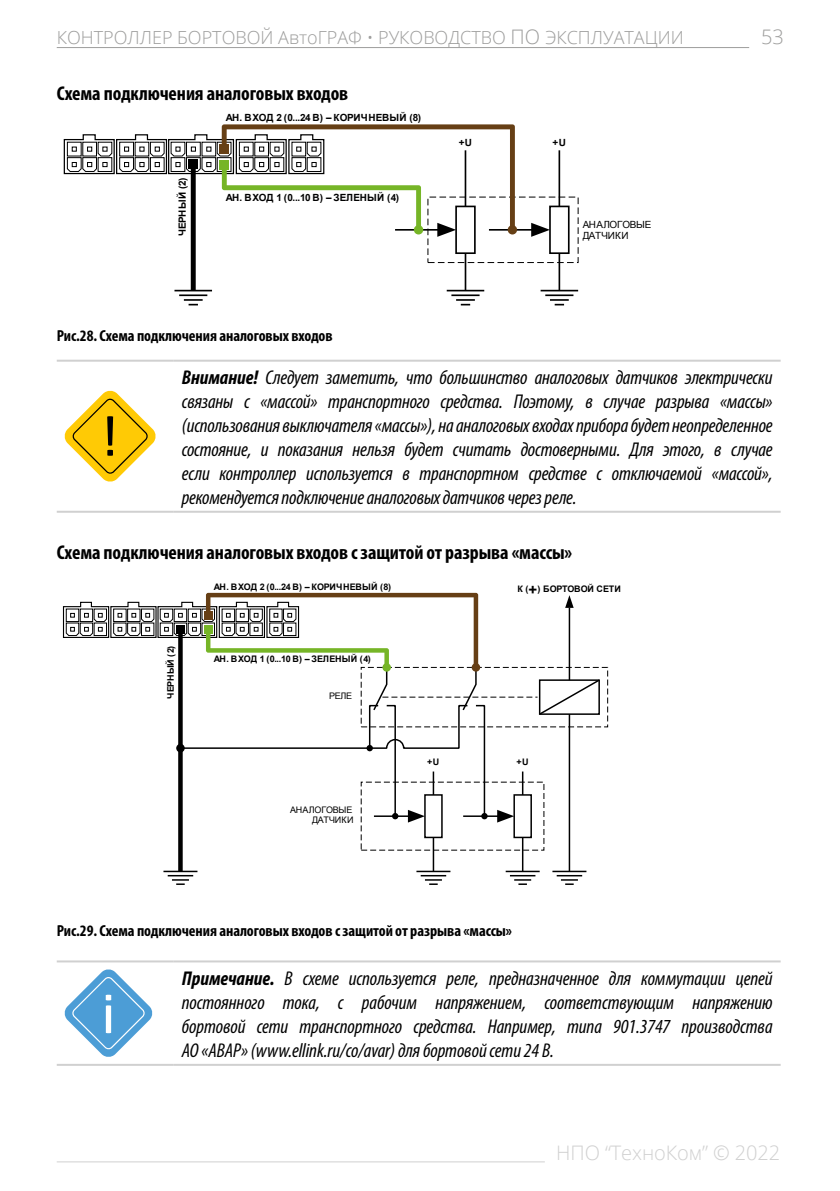
<style>
.page{position:relative;width:840px;height:1191px;background:#fff}
.page>*{position:absolute;margin:0;border:0;box-sizing:border-box;transform-origin:0 0}
.Incut_FULL_JUST{font:italic condensed 20px/24px "Myriad Pro";letter-spacing:-.01em;color:#000;text-align:justify}
.Subhead_small_CONDEN{font:700 condensed 20px "Myriad Pro";letter-spacing:-.005em;color:#000}
.t1{font:300 20px "Open Sans";letter-spacing:-.005em;color:#d0d0d0}
.t2{font:300 20px "Open Sans";color:#9d9d9c}
.t3{font:300 18px "Open Sans";color:#9d9d9c}
.t4{font:700 condensed 16px "Myriad Pro";letter-spacing:-.005em;color:#000}
.t5{font:700 10px "Arial";letter-spacing:.025em;color:#000}
.t6{font:700 9.8px "Arial";letter-spacing:-.015em;color:#000}
.t7{font:9.8px "Arial";letter-spacing:-.025em;color:#000}
.t8{font:9.8px "Arial";letter-spacing:-.005em;color:#000}
.t9{font:700 9px "Arial";letter-spacing:-.015em;color:#000}
.t10{font:9px/10px "Arial";letter-spacing:-.025em;color:#000;text-align:right}
.s1{font-size:20px}
.s2{font-weight:700}
.s3{font-size:15px}
</style>
<div class="page">
<hr style="left:57px;top:1161px;width:487px;height:1px;background:#d0d0d0">
<hr style="left:57px;top:47px;width:691px;height:1px;background:#9d9d9c">
<hr style="left:57px;top:360px;width:117px;height:2px;background:#d0d0d0">
<hr style="left:57px;top:511px;width:117px;height:2px;background:#d0d0d0">
<hr style="left:174px;top:360px;width:606px;height:2px;background:#d0d0d0">
<hr style="left:174px;top:511px;width:606px;height:2px;background:#d0d0d0">
<svg style="left:65px;top:391px;width:90px;height:90px"></svg>
<hr style="left:57px;top:960px;width:117px;height:2px;background:#d0d0d0">
<hr style="left:174px;top:960px;width:606px;height:2px;background:#d0d0d0">
<hr style="left:57px;top:1063px;width:117px;height:2px;background:#d0d0d0">
<hr style="left:174px;top:1063px;width:606px;height:2px;background:#d0d0d0">
<svg style="left:65px;top:969px;width:87px;height:87px"></svg>
<div style="left:427px;top:197px;width:151px;height:66px;border:1px dashed #000"></div>
<hr style="left:174px;top:290px;width:38px;height:1px;background:#000">
<hr style="left:179px;top:294px;width:28px;height:2px;background:#000">
<svg style="left:184px;top:299px;width:18px;height:6px"></svg>
<div style="left:191px;top:164px;width:5px;height:127px;background:#000"></div>
<hr style="left:446px;top:290px;width:38px;height:1px;background:#000">
<hr style="left:451px;top:294px;width:28px;height:2px;background:#000">
<svg style="left:456px;top:299px;width:18px;height:6px"></svg>
<div style="left:455px;top:206px;width:20px;height:48px;border:2px solid #000"></div>
<hr style="left:464px;top:253px;width:2px;height:38px;background:#000">
<hr style="left:540px;top:290px;width:38px;height:1px;background:#000">
<hr style="left:545px;top:294px;width:28px;height:2px;background:#000">
<svg style="left:550px;top:299px;width:18px;height:6px"></svg>
<div style="left:549px;top:206px;width:20px;height:48px;border:2px solid #000"></div>
<hr style="left:558px;top:253px;width:2px;height:38px;background:#000">
<svg style="left:531px;top:223px;width:18px;height:14px"></svg>
<hr style="left:558px;top:150px;width:2px;height:56px;background:#000">
<hr style="left:488px;top:229px;width:47px;height:2px;background:#000">
<svg style="left:63px;top:124px;width:451px;height:113px"></svg>
<hr style="left:395px;top:229px;width:47px;height:2px;background:#000">
<div style="left:413px;top:225px;width:10px;height:9px;background:#76b527;border-radius:50%"></div>
<div style="left:507px;top:225px;width:10px;height:9px;background:#663f15;border-radius:50%"></div>
<hr style="left:163px;top:870px;width:34px;height:2px;background:#000">
<svg style="left:168px;top:875px;width:25px;height:10px"></svg>
<div style="left:178px;top:629px;width:5px;height:242px;background:#000"></div>
<hr style="left:416px;top:870px;width:34px;height:2px;background:#000">
<svg style="left:420px;top:875px;width:26px;height:10px"></svg>
<hr style="left:505px;top:870px;width:34px;height:2px;background:#000">
<svg style="left:509px;top:875px;width:26px;height:10px"></svg>
<hr style="left:432px;top:837px;width:2px;height:34px;background:#000">
<hr style="left:521px;top:837px;width:2px;height:34px;background:#000">
<hr style="left:552px;top:870px;width:34px;height:2px;background:#000">
<svg style="left:556px;top:875px;width:26px;height:10px"></svg>
<hr style="left:568px;top:714px;width:2px;height:157px;background:#000">
<div style="left:424px;top:794px;width:18px;height:44px;border:1px solid #000"></div>
<div style="left:513px;top:794px;width:18px;height:44px;border:1px solid #000"></div>
<svg style="left:62px;top:593px;width:539px;height:229px"></svg>
<hr style="left:432px;top:771px;width:2px;height:24px;background:#000">
<hr style="left:521px;top:771px;width:2px;height:24px;background:#000">
<div style="left:382px;top:663px;width:9px;height:8px;background:#76b527;border-radius:50%"></div>
<div style="left:471px;top:663px;width:9px;height:8px;background:#663f15;border-radius:50%"></div>
<p class="t3" style="left:57px;top:25px;width:628px">КОНТРОЛЛЕР БОРТОВОЙ АвтоГРАФ • РУКОВОДСТВО <span class="s1">ПО</span> ЭКСПЛУАТАЦИИ</p>
<p class="Subhead_small_CONDEN" style="left:57px;top:81px;width:293px">Схема подключения аналоговых входов</p>
<p class="t5" style="left:176px;top:236px;width:61px;rotate:-90deg">ЧЕРНЫЙ (2)</p>
<p class="t6" style="left:226px;top:111px;width:196px">АН. ВХОД 2 (0...24 В) – КОРИЧНЕВЫЙ (8)</p>
<p class="t6" style="left:226px;top:191px;width:175px">АН. ВХОД 1 (0...10 В) – ЗЕЛЕНЫЙ (4)</p>
<p class="t6" style="left:458px;top:135px;width:15px">+U</p>
<p class="t6" style="left:552px;top:135px;width:15px">+U</p>
<p class="t7" style="left:582px;top:218px;width:70px">АНАЛОГОВЫЕ</p>
<p class="t8" style="left:582px;top:229px;width:47px">ДАТЧИКИ</p>
<p class="t2" style="left:760px;top:23px;width:24px">53</p>
<p class="t4" style="left:57px;top:325px;width:277px">Рис.28. Схема подключения аналоговых входов</p>
<p class="Incut_FULL_JUST" style="left:182px;top:365px;width:592px"><span class="s2">Внимание!</span> Следует заметить, что большинство аналоговых датчиков электрически связаны с «массой» транспортного средства. Поэтому, в случае разрыва «массы» (использования выключателя «массы»), на аналоговых входах прибора будет неопределенное состояние, и показания нельзя будет считать достоверными. Для этого, в случае если контроллер используется в транспортном средстве с отключаемой «массой», рекомендуется подключение аналоговых датчиков через реле.</p>
<p class="Subhead_small_CONDEN" style="left:57px;top:539px;width:516px">Схема подключения аналоговых входов с защитой от разрыва «массы»</p>
<p class="t9" style="left:214px;top:580px;width:178px">АН. ВХОД 2 (0...24 В) – КОРИЧНЕВЫЙ (8)</p>
<p class="t9" style="left:164px;top:699px;width:55px;rotate:-90deg">ЧЕРНЫЙ (2)</p>
<p class="t9" style="left:214px;top:652px;width:158px">АН. ВХОД 1 (0...10 В) – ЗЕЛЕНЫЙ (4)</p>
<p class="t10" style="left:329px;top:691px;width:24px">РЕЛЕ</p>
<p class="t10" style="left:290px;top:805px;width:65px">АНАЛОГОВЫЕ<br>ДАТЧИКИ</p>
<p class="t9" style="left:517px;top:582px;width:105px">К (<span class="s3">+</span>) БОРТОВОЙ СЕТИ</p>
<p class="t9" style="left:427px;top:756px;width:14px">+U</p>
<p class="t9" style="left:516px;top:756px;width:14px">+U</p>
<p class="t4" style="left:57px;top:921px;width:456px">Рис.29. Схема подключения аналоговых входов с защитой от разрыва «массы»</p>
<p class="Incut_FULL_JUST" style="left:182px;top:965px;width:592px"><span class="s2">Примечание.</span> В схеме используется реле, предназначенное для коммутации цепей постоянного тока, с рабочим напряжением, соответствующим напряжению бортовой сети транспортного средства. Например, типа 901.3747 производства АО «АВАР» (www.ellink.ru/co/avar) для бортовой сети 24 В.</p>
<p class="t1" style="left:556px;top:1139px;width:225px">НПО “ТехноКом” © 2022</p>
</div>
